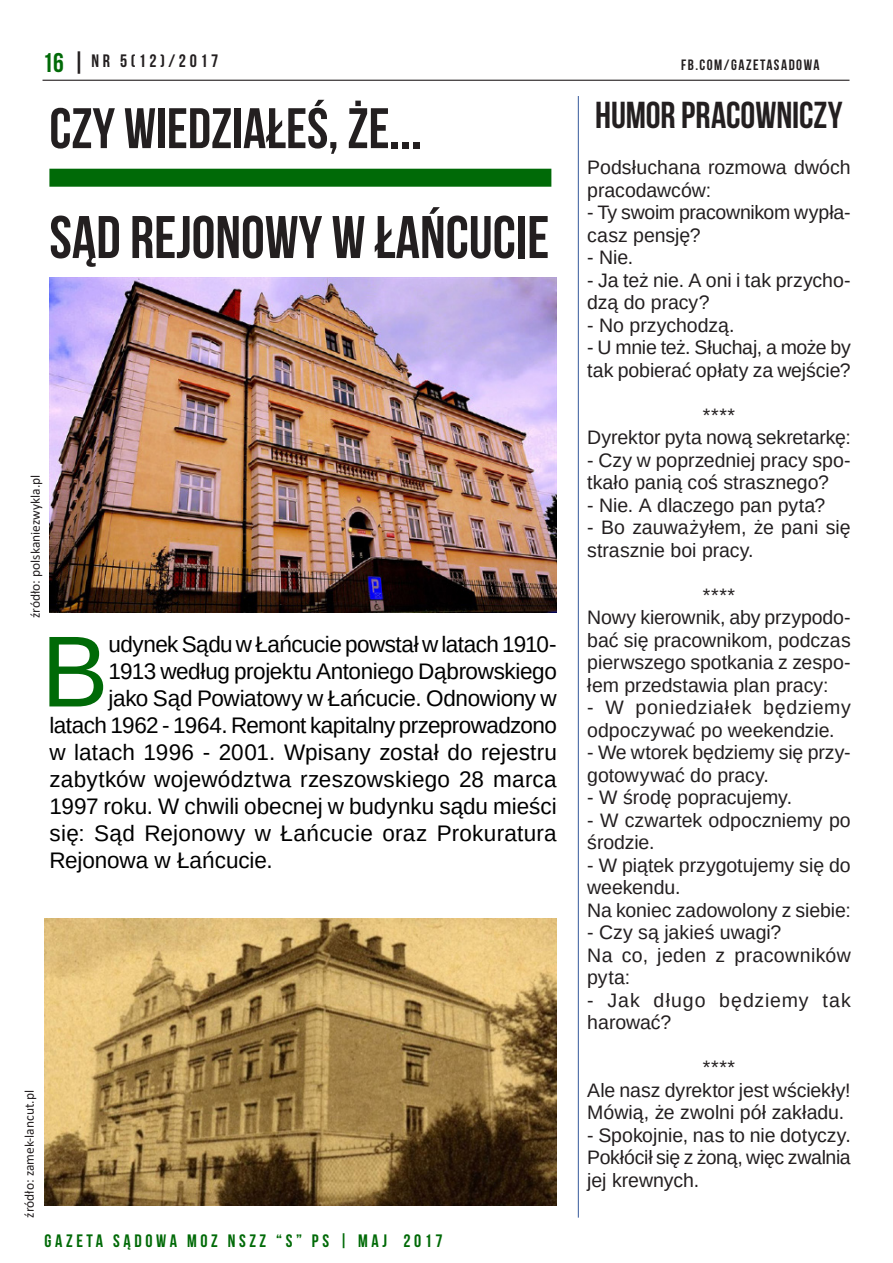
<style>
.page{position:relative;width:893px;height:1263px;background:#fff}
.page>*{position:absolute;margin:0;border:0;box-sizing:border-box;transform-origin:0 0}
.t1{font:100.95px "Arimo";color:#006a07}
.t2{font:700 60px "Bebas Neue";color:#231f20}
.t3{font:700 57px "Bebas Neue";color:#231f20}
.t4{font:700 37.5px "Bebas Neue";letter-spacing:-.005em;color:#231f20}
.t5{font:22.5px "Arimo";letter-spacing:-.005em;color:#000}
.t6{font:22.5px "Arimo";letter-spacing:-.025em;color:#000}
.t7{font:22.5px "Arimo";letter-spacing:.015em;color:#000}
.t8{font:19.5px/22.5px "Arimo";letter-spacing:-.005em;color:#231f20}
.t9{font:19.5px/22.5px "Arimo";letter-spacing:.02em;color:#231f20}
.t10{font:19.5px/22.5px "Arimo";letter-spacing:.015em;color:#231f20}
.t11{font:19.5px/22.5px "Arimo";letter-spacing:.045em;color:#231f20}
.t12{font:700 18px "Bebas Neue";letter-spacing:.2em;color:#006a07}
.t13{font:700 18px "Bebas Neue";letter-spacing:.2em;color:#231f20}
.t14{font:700 15px "Bebas Neue";letter-spacing:.1em;color:#231f20}
.t15{font:13.5px "Calibri";color:#231f20}
.s1{font-size:27px;color:#006a07}
.s2{font-size:27px}
</style>
<div class="page">
<hr style="left:43px;top:80px;width:806px;height:1px;background:#231f20">
<div style="left:49px;top:169px;width:502px;height:18px;background:#006a07"></div>
<hr style="left:578px;top:96px;width:1px;height:1121px;background:#36589b">
<img style="left:49px;top:277px;width:508px;height:336px">
<img style="left:45px;top:918px;width:512px;height:288px">
<p class="t13" style="left:43px;top:51px;width:177px"><span class="s1">16</span> <span class="s2">|</span> NR 5(12)/2017</p>
<h3 class="t3" style="left:49px;top:97px;width:373px">CZY WIEDZIAŁEŚ, ŻE...</h3>
<h2 class="t2" style="left:49px;top:204px;width:501px">SĄD REJONOWY W ŁAŃCUCIE</h2>
<p class="t15" style="left:26px;top:618px;width:145px;rotate:-90deg">źródło: polskaniezwykla.pl</p>
<h1 class="t1" style="left:41px;top:607px;width:69px">B</h1>
<p class="t6" style="left:108px;top:630px;width:450px">udynek Sądu w Łańcucie powstał w latach 1910-</p>
<p class="t5" style="left:108px;top:657px;width:450px">1913 według projektu Antoniego Dąbrowskiego</p>
<p class="t5" style="left:108px;top:684px;width:450px">jako Sąd Powiatowy w Łańcucie. Odnowiony w</p>
<p class="t6" style="left:49px;top:711px;width:509px">latach 1962 - 1964. Remont kapitalny przeprowadzono</p>
<p class="t5" style="left:49px;top:738px;width:509px">w latach 1996 - 2001. Wpisany został do rejestru</p>
<p class="t5" style="left:49px;top:765px;width:509px">zabytków województwa rzeszowskiego 28 marca</p>
<p class="t5" style="left:49px;top:792px;width:509px">1997 roku. W chwili obecnej w budynku sądu mieści</p>
<p class="t7" style="left:49px;top:819px;width:509px">się: Sąd Rejonowy w Łańcucie oraz Prokuratura</p>
<p class="t5" style="left:49px;top:846px;width:225px">Rejonowa w Łańcucie.</p>
<p class="t15" style="left:20px;top:1217px;width:129px;rotate:-90deg">źródło: zamek-lancut.pl</p>
<p class="t12" style="left:45px;top:1231px;width:400px">GAZETA SĄDOWA MOZ NSZZ “S” PS | MAJ 2017</p>
<p class="t14" style="left:681px;top:57px;width:140px">FB.COM/GAZETASADOWA</p>
<h3 class="t4" style="left:595px;top:95px;width:249px">HUMOR PRACOWNICZY</h3>
<p class="t8" style="left:587px;top:156px;width:265px">Podsłuchana rozmowa dwóch pracodawców:</p>
<p class="t8" style="left:587px;top:201px;width:265px">- Ty swoim pracownikom wypła&shy;casz pensję?</p>
<p class="t8" style="left:587px;top:246px;width:48px">- Nie.</p>
<p class="t8" style="left:587px;top:269px;width:265px">- Ja też nie. A oni i tak przycho&shy;dzą do pracy?</p>
<p class="t8" style="left:587px;top:314px;width:149px">- No przychodzą.</p>
<p class="t8" style="left:587px;top:336px;width:265px">- U mnie też. Słuchaj, a może by tak pobierać opłaty za wejście?</p>
<p class="t8" style="left:587px;top:404px;width:265px;text-align:center">****<br>Dyrektor pyta nową sekretarkę:</p>
<p class="t8" style="left:587px;top:449px;width:265px">- Czy w poprzedniej pracy spo&shy;tkało panią coś strasznego?</p>
<p class="t8" style="left:587px;top:494px;width:240px">- Nie. A dlaczego pan pyta?</p>
<p class="t8" style="left:587px;top:516px;width:265px">- Bo zauważyłem, że pani się strasznie boi pracy.</p>
<p class="t8" style="left:587px;top:584px;width:265px;text-indent:116px">****<br>Nowy kierownik, aby przypodo&shy;bać się pracownikom, podczas pierwszego spotkania z zespo&shy;łem przedstawia plan pracy:</p>
<p class="t9" style="left:587px;top:696px;width:265px">- W poniedziałek będziemy odpoczywać po weekendzie.</p>
<p class="t8" style="left:587px;top:741px;width:265px">- We wtorek będziemy się przy&shy;gotowywać do pracy.</p>
<p class="t8" style="left:587px;top:786px;width:206px">- W środę popracujemy.</p>
<p class="t8" style="left:587px;top:809px;width:265px">- W czwartek odpoczniemy po środzie.</p>
<p class="t8" style="left:587px;top:854px;width:265px">- W piątek przygotujemy się do weekendu.<br>Na koniec zadowolony z siebie:</p>
<p class="t10" style="left:587px;top:921px;width:265px">- Czy są jakieś uwagi?<br>Na co, jeden z pracowników pyta:</p>
<p class="t11" style="left:587px;top:989px;width:265px">- Jak długo będziemy tak harować?</p>
<p class="t8" style="left:587px;top:1056px;width:265px;text-align:center">****<br>Ale nasz dyrektor jest wściekły!<br>Mówią, że zwolni pół zakładu.</p>
<p class="t8" style="left:587px;top:1124px;width:265px;text-align:justify">- Spokojnie, nas to nie dotyczy.<br>Pokłócił się z żoną, więc zwalnia jej krewnych.</p>
</div>
